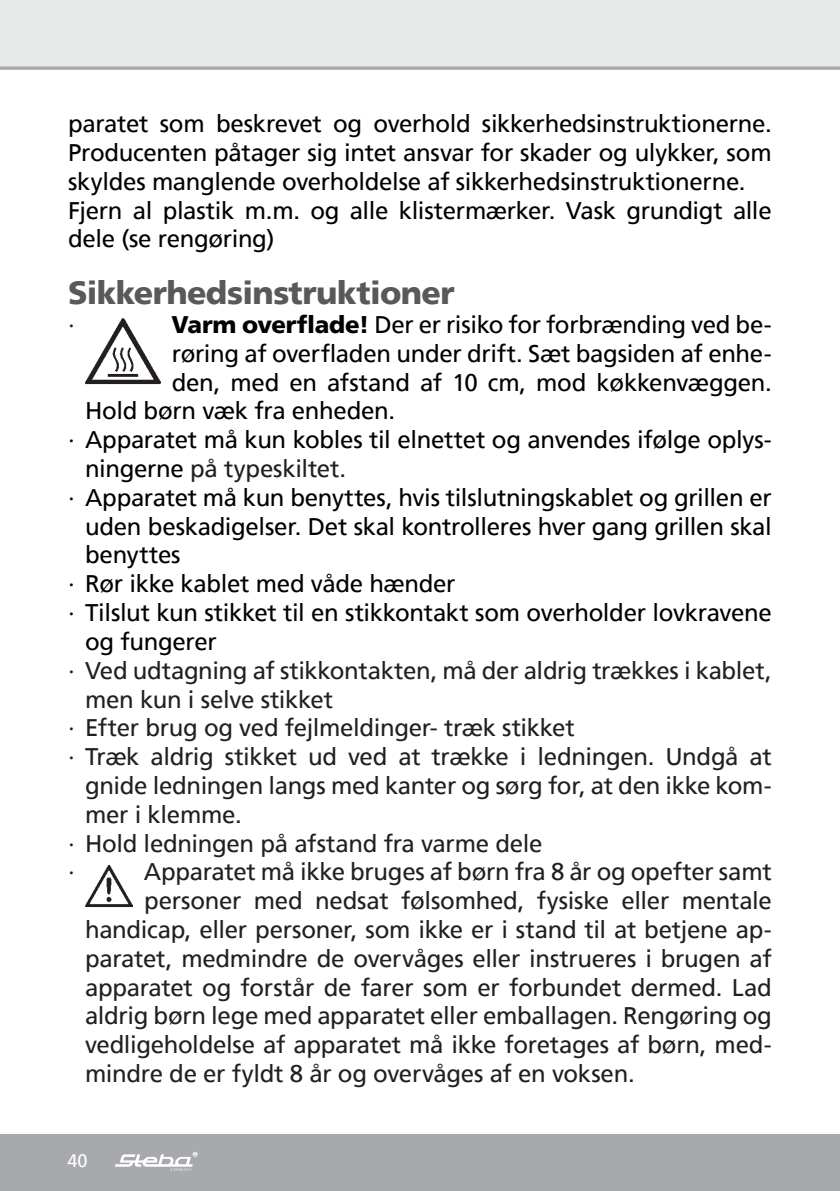
<style>
.page{position:relative;width:840px;height:1191px;background:#fff}
.page>*{position:absolute;margin:0;border:0;box-sizing:border-box;transform-origin:0 0}
.t1{font:900 32px "Frutiger";letter-spacing:-.02em;color:#58595b}
.t2{font:24px "Frutiger";letter-spacing:-.015em;color:#231f20}
.t3{font:24px/28.8px "Frutiger";letter-spacing:-.015em;color:#000}
.t4{font:18px "Frutiger";color:#fff}
.s1{font-weight:900}
.s2{color:#000}
</style>
<div class="page">
<div style="left:0;top:0;width:839px;height:68px;background:#e7e8e8"></div>
<hr style="left:839px;top:1134px;width:1px;height:57px;background:#a7a9ac">
<div style="left:0;top:1134px;width:839px;height:57px;background:#a7a9ac"></div>
<svg style="left:115px;top:1152px;width:82px;height:18px"></svg>
<svg style="left:0;top:66px;width:839px;height:4px;background:#b2b4b7"></svg>
<img style="left:85px;top:318px;width:75px;height:67px">
<img style="left:85px;top:865px;width:48px;height:42px">
<p class="t3" style="left:68px;top:109px;width:704px">paratet som beskrevet og overhold sikkerhedsinstruktionerne.<br>Producenten påtager sig intet ansvar for skader og ulykker, som skyldes manglende overholdelse af sikkerhedsinstruktionerne.<br>Fjern al plastik m.m. og alle klistermærker. Vask grundigt alle dele (se rengøring)</p>
<h1 class="t1" style="left:68px;top:274px;width:388px">Sikkerhedsinstruktioner</h1>
<p class="t2" style="left:68px;top:310px;width:8px">∙</p>
<p class="t3" style="left:171px;top:310px;width:601px"><span class="s1">Varm overflade!</span> Der er risiko for forbrænding ved be-</p>
<p class="t3" style="left:172px;top:339px;width:601px">røring af overfladen under drift. Sæt bagsiden af enhe-</p>
<p class="t3" style="left:172px;top:368px;width:601px">den, med en afstand af 10 cm, mod køkkenvæggen.</p>
<p class="t3" style="left:85px;top:396px;width:311px">Hold børn væk fra enheden.</p>
<p class="t3" style="left:68px;top:425px;width:705px">∙ Apparatet må kun kobles til elnettet og anvendes ifølge oplys-</p>
<p class="t2" style="left:85px;top:454px;width:262px"><span class="s2">ningerne</span> på typeskiltet.</p>
<p class="t3" style="left:68px;top:483px;width:704px">∙ Apparatet må kun benyttes, hvis tilslutningskablet og grillen er</p>
<p class="t3" style="left:85px;top:512px;width:687px">uden beskadigelser. Det skal kontrolleres hver gang grillen skal</p>
<p class="t3" style="left:85px;top:540px;width:97px">benyttes</p>
<p class="t3" style="left:68px;top:569px;width:389px">∙ Rør ikke kablet med våde hænder</p>
<p class="t3" style="left:68px;top:598px;width:704px">∙ Tilslut kun stikket til en stikkontakt som overholder lovkravene</p>
<p class="t3" style="left:85px;top:627px;width:133px">og fungerer</p>
<p class="t2" style="left:68px;top:656px;width:704px">∙ Ved udtagning af stikkontakten, må der aldrig trækkes i kablet,</p>
<p class="t2" style="left:85px;top:685px;width:249px">men kun i selve stikket</p>
<p class="t2" style="left:68px;top:714px;width:508px">∙ Efter brug og ved fejlmeldinger- træk stikket</p>
<p class="t2" style="left:68px;top:742px;width:705px">∙ Træk aldrig stikket ud ved at trække i ledningen. Undgå at</p>
<p class="t2" style="left:85px;top:771px;width:687px">gnide ledningen langs med kanter og sørg for, at den ikke kom-</p>
<p class="t2" style="left:85px;top:800px;width:158px">mer i klemme.</p>
<p class="t2" style="left:68px;top:829px;width:475px">∙ Hold ledningen på afstand fra varme dele</p>
<p class="t2" style="left:68px;top:858px;width:8px">∙</p>
<p class="t2" style="left:144px;top:858px;width:629px">Apparatet må ikke bruges af børn fra 8 år og opefter samt</p>
<p class="t2" style="left:144px;top:886px;width:629px">personer med nedsat følsomhed, fysiske eller mentale</p>
<p class="t2" style="left:85px;top:915px;width:687px">handicap, eller personer, som ikke er i stand til at betjene ap-</p>
<p class="t2" style="left:85px;top:944px;width:687px">paratet, medmindre de overvåges eller instrueres i brugen af</p>
<p class="t2" style="left:85px;top:973px;width:687px">apparatet og forstår de farer som er forbundet dermed. Lad</p>
<p class="t2" style="left:85px;top:1002px;width:687px">aldrig børn lege med apparatet eller emballagen. Rengøring og</p>
<p class="t2" style="left:85px;top:1030px;width:687px">vedligeholdelse af apparatet må ikke foretages af børn, med-</p>
<p class="t2" style="left:85px;top:1059px;width:550px">mindre de er fyldt 8 år og overvåges af en voksen.</p>
<p class="t4" style="left:67px;top:1149px;width:22px">40</p>
</div>
